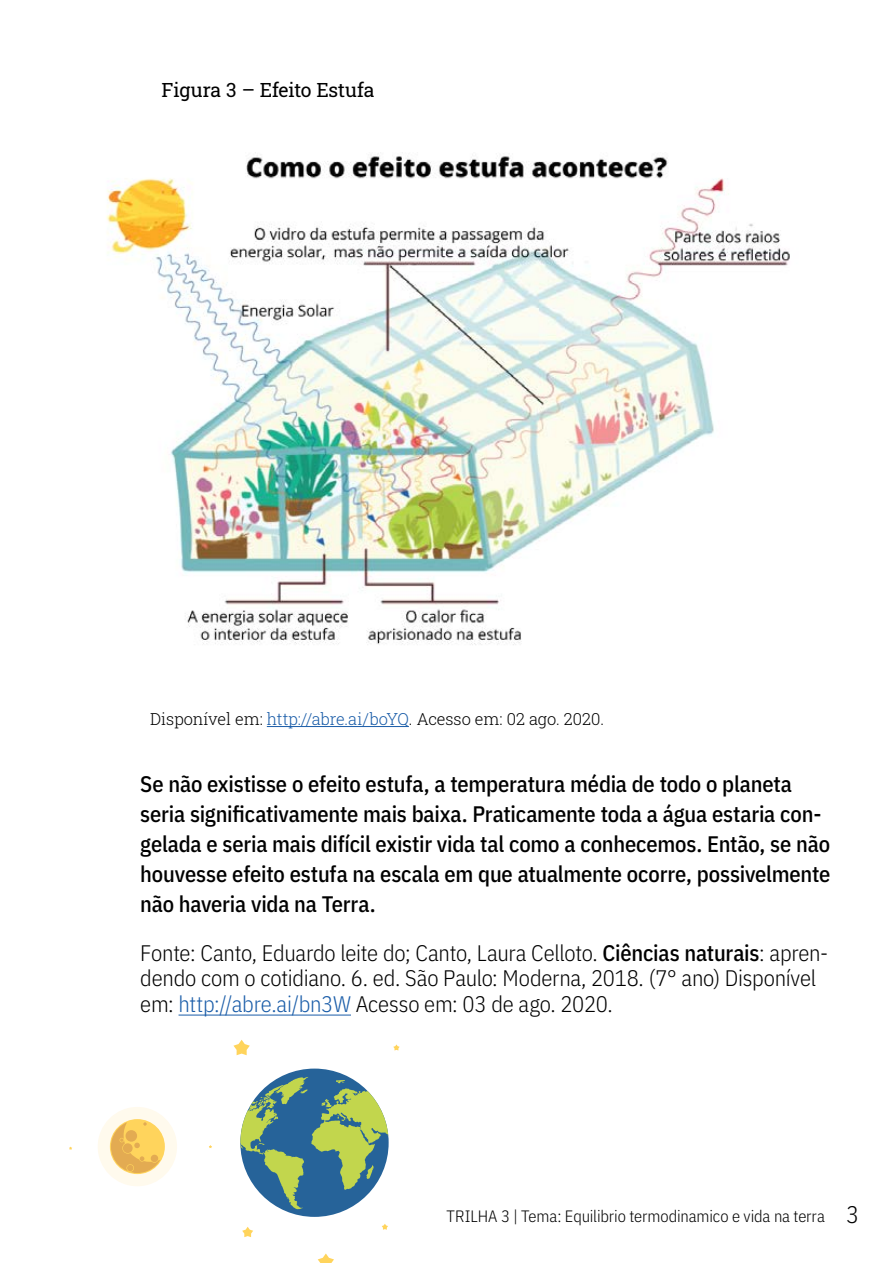
<style>
.page{position:relative;width:893px;height:1263px;background:#fff}
.page>*{position:absolute;margin:0;border:0;box-sizing:border-box;transform-origin:0 0}
.Texto___Retirado{font:500 22.5px/30px "IBM Plex Sans Cond";letter-spacing:-.01em;color:#000}
.Referência{font:300 22.5px/25.5px "IBM Plex Sans Cond";letter-spacing:-.01em;color:#000}
.Figura{font:19.5px "Roboto Slab";letter-spacing:-.01em;color:#000}
.Fonte_imagem{font:300 16.5px "Roboto Slab";letter-spacing:-.005em;color:#000}
.t1{font:300 16.5px "IBM Plex Sans Cond";letter-spacing:-.005em;color:#000}
.s1{color:#195ca8}
.s2{font-weight:500}
.s3{font-size:24px}
</style>
<div class="page">
<div style="left:98px;top:1107px;width:79px;height:79px;background:#fffaed;border-radius:50%"></div>
<div style="left:110px;top:1119px;width:55px;height:55px;background:#ffd45c;border-radius:50%"></div>
<svg style="left:111px;top:1122px;width:49px;height:51px"></svg>
<svg style="left:382px;top:1224px;width:6px;height:6px"></svg>
<svg style="left:393px;top:1044px;width:7px;height:6px"></svg>
<svg style="left:242px;top:1227px;width:11px;height:10px"></svg>
<svg style="left:318px;top:1253px;width:16px;height:10px"></svg>
<svg style="left:233px;top:1040px;width:17px;height:15px"></svg>
<div style="left:240px;top:1068px;width:149px;height:149px;background:#266399;border-radius:50%"></div>
<svg style="left:240px;top:1077px;width:148px;height:132px"></svg>
<hr style="left:179px;top:1014px;width:172px;height:1px;background:#195ca8">
<hr style="left:267px;top:726px;width:142px;height:1px;background:#195ca8">
<img style="left:106px;top:152px;width:684px;height:493px">
<p class="Figura" style="left:162px;top:77px;width:215px">Figura 3 – Efeito Estufa</p>
<p class="Fonte_imagem" style="left:150px;top:708px;width:456px">Disponível em: <span class="s1">http://abre.ai/boYQ</span>. Acesso em: 02 ago. 2020.</p>
<p class="Texto___Retirado" style="left:140px;top:767px;width:692px">Se não existisse o efeito estufa, a temperatura média de todo o planeta seria significativamente mais baixa. Praticamente toda a água estaria con&shy;gelada e seria mais difícil existir vida tal como a conhecemos. Então, se não houvesse efeito estufa na escala em que atualmente ocorre, possivelmente não haveria vida na Terra.</p>
<p class="Referência" style="left:140px;top:938px;width:689px">Fonte: Canto, Eduardo leite do; Canto, Laura Celloto. <span class="s2">Ciências naturais</span>: apren&shy;dendo com o cotidiano. 6. ed. São Paulo: Moderna, 2018. (7° ano) Disponível em: <span class="s1">http://abre.ai/bn3W</span> Acesso em: 03 de ago. 2020.</p>
<p class="t1" style="left:447px;top:1203px;width:414px">TRILHA 3 | Tema: Equilibrio termodinamico e vida na terra <span class="s3">3</span></p>
</div>
